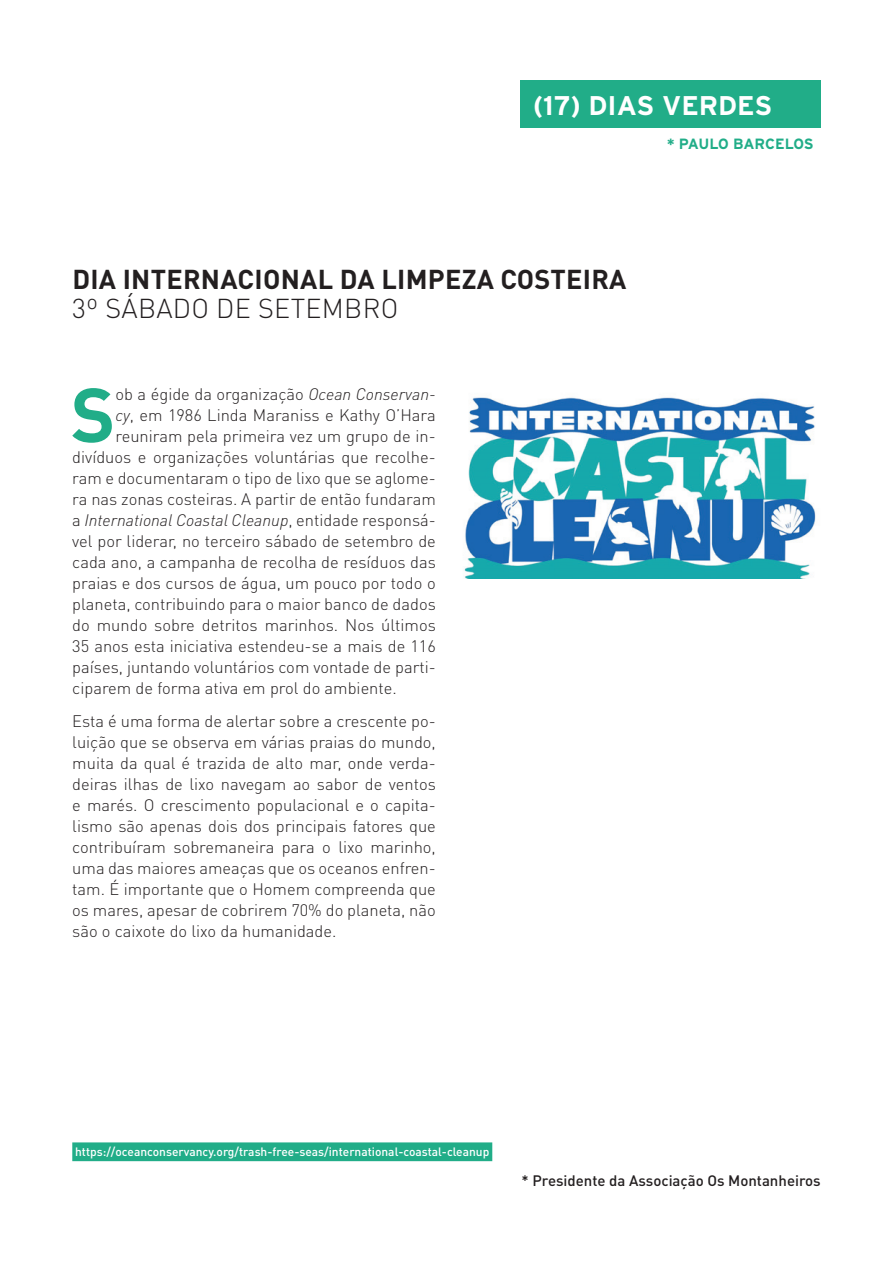
<style>
.page{position:relative;width:893px;height:1263px;background:#fff}
.page>*{position:absolute;margin:0;border:0;box-sizing:border-box;transform-origin:0 0}
.txt1{font:700 75.45px "DINOT";color:#21ad88}
.tit{font:700 27px/29.1px "DINOT";letter-spacing:.01em;color:#231f20}
.Paragraph_Style_2{font:700 27px "Interstate";color:#fff}
.txt1-2{font:300 16.5px "DINOT";color:#231f20}
.txt{font:300 16.5px/21px "DINOT";color:#231f20;text-align:justify}
.txt1-3{font:italic 300 16.5px "DINOT";color:#231f20}
.autor{font:500 15px "DINOT";color:#231f20}
.Paragraph_Style_1{font:700 14.85px "Interstate";letter-spacing:-.015em;color:#21ad88}
.bib{font:500 12px "DINOT";color:#fff}
.s1{font-weight:300}
.s2{font-style:italic}
.s3{font-style:normal}
</style>
<div class="page">
<div style="left:521px;top:80px;width:300px;height:47px;background:#21ad88"></div>
<img style="left:464px;top:397px;width:352px;height:182px">
<div style="left:72px;top:1142px;width:420px;height:19px;background:#21ad88"></div>
<p class="Paragraph_Style_2" style="left:533px;top:90px;width:240px">(17) DIAS VERDES</p>
<p class="Paragraph_Style_1" style="left:667px;top:135px;width:148px">* PAULO BARCELOS</p>
<p class="tit" style="left:72px;top:264px;width:556px">DIA INTERNACIONAL DA LIMPEZA COSTEIRA<br><span class="s1">3º SÁBADO DE SETEMBRO</span></p>
<p class="txt1" style="left:71px;top:364px;width:46px">S</p>
<p class="txt1-2" style="left:115px;top:383px;width:322px">ob a égide da organização <span class="s2">Ocean Conservan-</span></p>
<p class="txt1-2" style="left:115px;top:404px;width:322px"><span class="s2">cy</span>, em 1986 Linda Maraniss e Kathy O’Hara</p>
<p class="txt1-2" style="left:115px;top:425px;width:322px">reuniram pela primeira vez um grupo de in-</p>
<p class="txt1-2" style="left:72px;top:446px;width:365px">divíduos e organizações voluntárias que recolhe-</p>
<p class="txt1-2" style="left:72px;top:467px;width:365px">ram e documentaram o tipo de lixo que se aglome-</p>
<p class="txt1-2" style="left:72px;top:488px;width:365px">ra nas zonas costeiras. A partir de então fundaram</p>
<p class="txt1-3" style="left:72px;top:509px;width:365px"><span class="s3">a</span> International Coastal Cleanup<span class="s3">, entidade responsá-</span></p>
<p class="txt1-2" style="left:72px;top:530px;width:365px">vel por liderar, no terceiro sábado de setembro de</p>
<p class="txt1-2" style="left:72px;top:551px;width:365px">cada ano, a campanha de recolha de resíduos das</p>
<p class="txt1-2" style="left:72px;top:572px;width:365px">praias e dos cursos de água, um pouco por todo o</p>
<p class="txt1-2" style="left:72px;top:593px;width:365px">planeta, contribuindo para o maior banco de dados</p>
<p class="txt1-2" style="left:72px;top:614px;width:365px">do mundo sobre detritos marinhos. Nos últimos</p>
<p class="txt1-2" style="left:72px;top:635px;width:365px">35 anos esta iniciativa estendeu-se a mais de 116</p>
<p class="txt1-2" style="left:72px;top:656px;width:365px">países, juntando voluntários com vontade de parti-</p>
<p class="txt1-2" style="left:72px;top:677px;width:326px">ciparem de forma ativa em prol do ambiente.</p>
<p class="txt" style="left:72px;top:710px;width:365px">Esta é uma forma de alertar sobre a crescente po&shy;luição que se observa em várias praias do mundo, muita da qual é trazida de alto mar, onde verda&shy;deiras ilhas de lixo navegam ao sabor de ventos e marés. O crescimento populacional e o capita&shy;lismo são apenas dois dos principais fatores que contribuíram sobremaneira para o lixo marinho, uma das maiores ameaças que os oceanos enfren&shy;tam. É importante que o Homem compreenda que os mares, apesar de cobrirem 70% do planeta, não são o caixote do lixo da humanidade.</p>
<p class="bib" style="left:75px;top:1144px;width:416px">https://oceanconservancy.org/trash-free-seas/international-coastal-cleanup</p>
<p class="autor" style="left:522px;top:1170px;width:301px">* Presidente da Associação Os Montanheiros</p>
</div>
